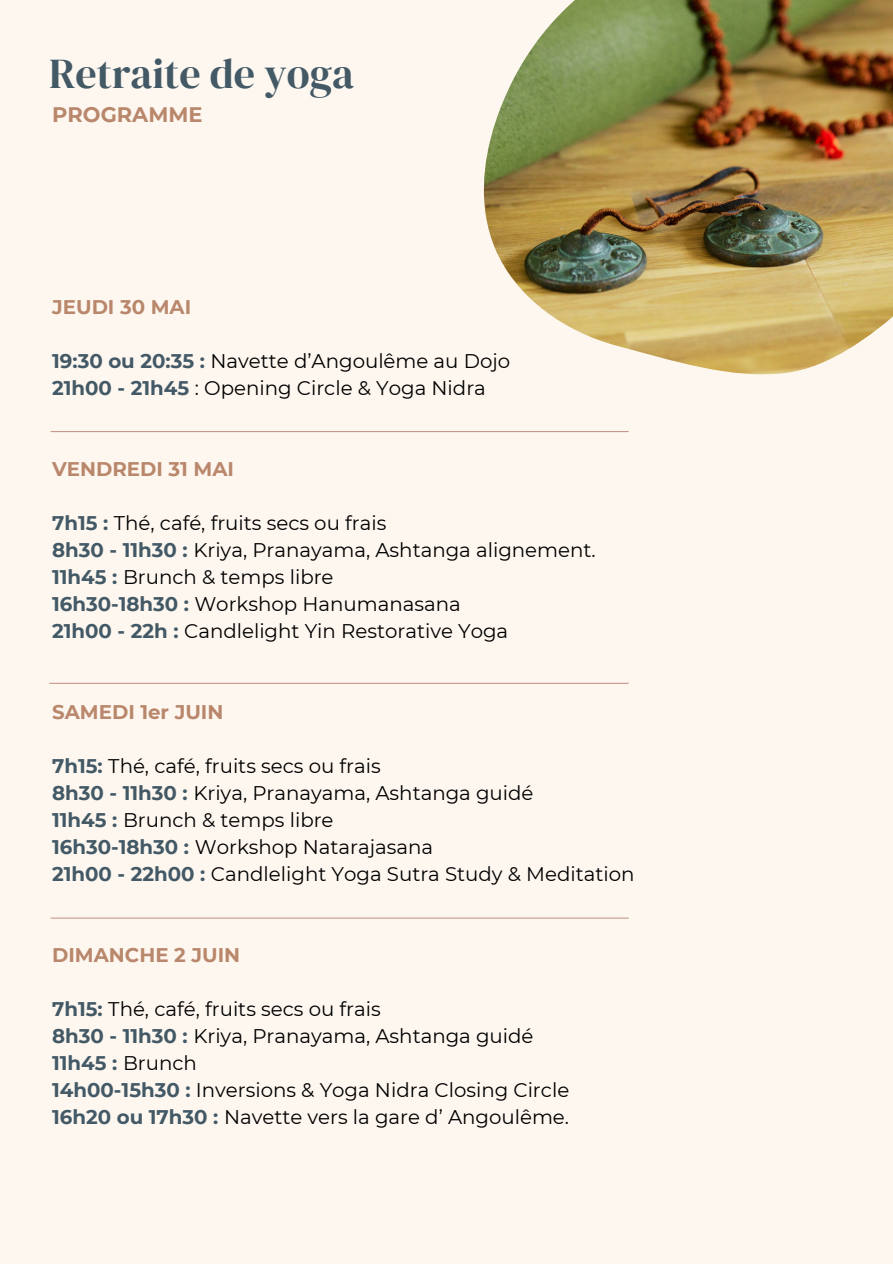
<style>
.page{position:relative;width:893px;height:1264px;background:#fff}
.page>*{position:absolute;margin:0;border:0;box-sizing:border-box;transform-origin:0 0}
.t1{font:42px "DM Serif Display";color:#435966}
.t2{font:700 21px "Montserrat";color:#b9876b}
.t3{font:19.8px "Montserrat";color:#000}
.t4{font:700 19.8px "Montserrat";color:#b9876b}
.t5{font:700 19.8px "Montserrat";color:#435966}
.s1{font-weight:700;color:#435966}
.s2{font-weight:400;color:#000}
</style>
<div class="page">
<div style="left:0;top:0;width:892px;height:1263px;background:#fdf7f0"></div>
<hr style="left:51px;top:431px;width:577px;height:1px;background:#c7998c">
<hr style="left:49px;top:682px;width:579px;height:2px;background:#c7998c">
<hr style="left:51px;top:917px;width:577px;height:1px;background:#c7998c">
<img style="left:484px;top:0;width:408px;height:375px">
<p class="t1" style="left:49px;top:45px;width:306px">Retraite de yoga</p>
<p class="t2" style="left:52px;top:101px;width:152px">PROGRAMME</p>
<p class="t4" style="left:52px;top:294px;width:140px">JEUDI 30 MAI</p>
<p class="t3" style="left:52px;top:348px;width:459px"><span class="s1">19:30 ou 20:35 :</span> Navette d’Angoulême au Dojo</p>
<p class="t3" style="left:52px;top:375px;width:435px"><span class="s1">21h00 - 21h45</span> : Opening Circle &amp; Yoga Nidra</p>
<p class="t4" style="left:52px;top:456px;width:183px">VENDREDI 31 MAI</p>
<p class="t3" style="left:52px;top:510px;width:336px"><span class="s1">7h15 :</span> Thé, café, fruits secs ou frais</p>
<p class="t3" style="left:52px;top:537px;width:545px"><span class="s1">8h30 - 11h30 :</span> Kriya, Pranayama, Ashtanga alignement.</p>
<p class="t3" style="left:52px;top:564px;width:283px"><span class="s1">11h45 :</span> Brunch &amp; temps libre</p>
<p class="t3" style="left:52px;top:591px;width:410px"><span class="s1">16h30-18h30 :</span> Workshop Hanumanasana</p>
<p class="t3" style="left:52px;top:618px;width:457px"><span class="s1">21h00 - 22h :</span> Candlelight Yin Restorative Yoga</p>
<p class="t4" style="left:52px;top:699px;width:173px">SAMEDI 1er JUIN</p>
<p class="t3" style="left:52px;top:753px;width:330px"><span class="s1">7h15:</span> Thé, café, fruits secs ou frais</p>
<p class="t3" style="left:52px;top:780px;width:483px"><span class="s1">8h30 - 11h30 :</span> Kriya, Pranayama, Ashtanga guidé</p>
<p class="t3" style="left:52px;top:807px;width:283px"><span class="s1">11h45 :</span> Brunch &amp; temps libre</p>
<p class="t3" style="left:52px;top:834px;width:382px"><span class="s1">16h30-18h30 :</span> Workshop Natarajasana</p>
<p class="t3" style="left:52px;top:861px;width:583px"><span class="s1">21h00 - 22h00 :</span> Candlelight Yoga Sutra Study &amp; Meditation</p>
<p class="t4" style="left:52px;top:942px;width:189px">DIMANCHE 2 JUIN</p>
<p class="t3" style="left:52px;top:996px;width:330px"><span class="s1">7h15:</span> Thé, café, fruits secs ou frais</p>
<p class="t3" style="left:52px;top:1023px;width:483px"><span class="s1">8h30 - 11h30 :</span> Kriya, Pranayama, Ashtanga guidé</p>
<p class="t5" style="left:52px;top:1050px;width:146px">11h45 : <span class="s2">Brunch</span></p>
<p class="t3" style="left:52px;top:1077px;width:518px"><span class="s1">14h00-15h30 :</span> Inversions &amp; Yoga Nidra Closing Circle</p>
<p class="t3" style="left:52px;top:1104px;width:518px"><span class="s1">16h20 ou 17h30 :</span> Navette vers la gare d’ Angoulême.</p>
</div>
